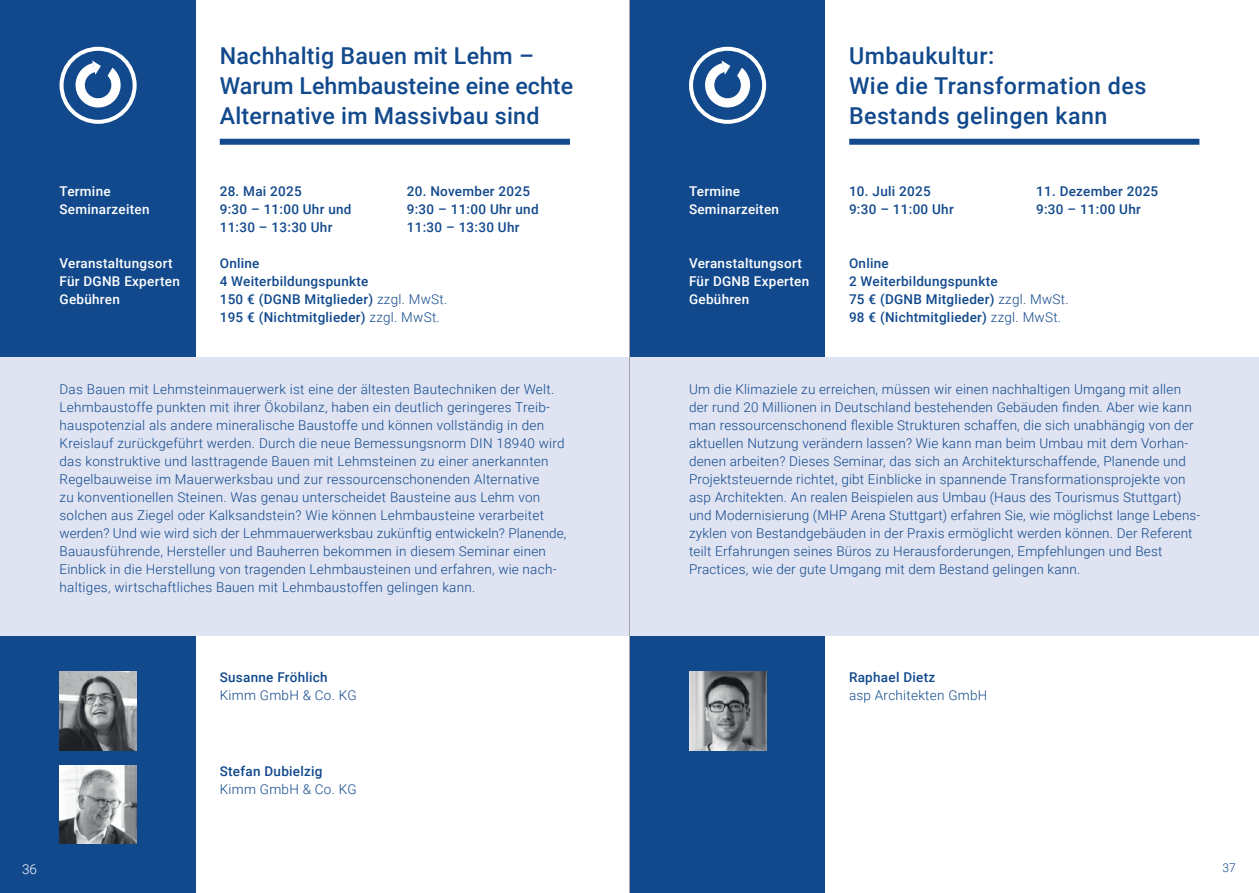
<style>
.page{position:relative;width:1259px;height:893px;background:#fff}
.page>*{position:absolute;margin:0;border:0;box-sizing:border-box;transform-origin:0 0}
.t1{font:500 23.25px/30px "Roboto";letter-spacing:.01em;color:#11498c}
.t2{font:300 13.5px/18px "Roboto";letter-spacing:.015em;color:#11498c}
.t3{font:500 13.5px/18px "Roboto";letter-spacing:.02em;color:#11498c}
.t4{font:500 13.5px/18px "Roboto";letter-spacing:.02em;color:#fff}
.t5{font:300 13.5px "Roboto";color:#fff}
.t6{font:300 12px "Roboto";color:#11498c}
.s1{font-weight:300}
</style>
<div class="page">
<div style="left:0;top:0;width:196px;height:893px;background:#11498c"></div>
<div style="left:629px;top:0;width:196px;height:893px;background:#11498c"></div>
<div style="left:0;top:358px;width:1259px;height:278px;background:#dfe3f2"></div>
<div style="left:220px;top:139px;width:350px;height:6px;background:#11498c"></div>
<div style="left:849px;top:139px;width:350px;height:6px;background:#11498c"></div>
<svg style="left:62px;top:49px;width:73px;height:73px"></svg>
<div style="left:60px;top:47px;width:77px;height:77px;border:4px solid #fff;border-radius:50%"></div>
<svg style="left:69px;top:56px;width:58px;height:58px"></svg>
<svg style="left:691px;top:49px;width:73px;height:73px"></svg>
<div style="left:689px;top:47px;width:77px;height:77px;border:4px solid #fff;border-radius:50%"></div>
<svg style="left:698px;top:56px;width:58px;height:58px"></svg>
<img style="left:689px;top:672px;width:77px;height:79px">
<img style="left:60px;top:765px;width:77px;height:79px">
<img style="left:60px;top:672px;width:77px;height:79px">
<hr style="left:629px;top:0;width:1px;height:893px;background:#a2a6a8">
<p class="t4" style="left:60px;top:181px;width:91px">Termine<br>Seminarzeiten</p>
<p class="t4" style="left:60px;top:253px;width:122px">Veranstaltungsort<br>Für DGNB Experten<br>Gebühren</p>
<h1 class="t1" style="left:220px;top:40px;width:355px">Nachhaltig Bauen mit Lehm –<br>Warum Lehmbausteine eine echte<br>Alternative im Massivbau sind</h1>
<h1 class="t1" style="left:849px;top:40px;width:299px">Umbaukultur:<br>Wie die Transformation des<br>Bestands gelingen kann</h1>
<p class="t3" style="left:407px;top:181px;width:133px">20. November 2025<br>9:30 – 11:00 Uhr und<br>11:30 – 13:30 Uhr</p>
<p class="t3" style="left:1036px;top:181px;width:124px">11. Dezember 2025<br>9:30 – 11:00 Uhr</p>
<p class="t3" style="left:849px;top:181px;width:106px">10. Juli 2025<br>9:30 – 11:00 Uhr</p>
<p class="t3" style="left:220px;top:181px;width:133px">28. Mai 2025<br>9:30 – 11:00 Uhr und<br>11:30 – 13:30 Uhr</p>
<p class="t3" style="left:220px;top:253px;width:229px">Online<br>4 Weiterbildungspunkte<br>150 € (DGNB Mitglieder) <span class="s1">zzgl. MwSt.<br></span>195 € (Nichtmitglieder) <span class="s1">zzgl. MwSt.</span></p>
<p class="t4" style="left:689px;top:181px;width:91px">Termine<br>Seminarzeiten</p>
<p class="t4" style="left:689px;top:253px;width:122px">Veranstaltungsort<br>Für DGNB Experten<br>Gebühren</p>
<p class="t3" style="left:849px;top:253px;width:221px">Online<br>2 Weiterbildungspunkte<br>75 € (DGNB Mitglieder) <span class="s1">zzgl. MwSt.<br></span>98 € (Nichtmitglieder) <span class="s1">zzgl. MwSt.</span></p>
<p class="t2" style="left:60px;top:380px;width:508px">Das Bauen mit Lehmsteinmauerwerk ist eine der ältesten Bautechniken der Welt.<br>Lehmbaustoffe punkten mit ihrer Ökobilanz, haben ein deutlich geringeres Treib&shy;hauspotenzial als andere mineralische Baustoffe und können vollständig in den Kreislauf zurückgeführt werden. Durch die neue Bemessungsnorm DIN 18940 wird das konstruktive und lasttragende Bauen mit Lehmsteinen zu einer anerkannten Regelbauweise im Mauerwerksbau und zur ressourcenschonenden Alternative<br>zu konventionellen Steinen. Was genau unterscheidet Bausteine aus Lehm von solchen aus Ziegel oder Kalksandstein? Wie können Lehmbausteine verarbeitet werden? Und wie wird sich der Lehmmauerwerksbau zukünftig entwickeln? Planende, Bauausführende, Hersteller und Bauherren bekommen in diesem Seminar einen Einblick in die Herstellung von tragenden Lehmbausteinen und erfahren, wie nach&shy;haltiges, wirtschaftliches Bauen mit Lehmbaustoffen gelingen kann.</p>
<p class="t3" style="left:220px;top:668px;width:109px">Susanne Fröhlich</p>
<p class="t2" style="left:220px;top:686px;width:138px">Kimm GmbH &amp; Co. KG</p>
<p class="t3" style="left:220px;top:761px;width:104px">Stefan Dubielzig</p>
<p class="t2" style="left:220px;top:779px;width:138px">Kimm GmbH &amp; Co. KG</p>
<p class="t2" style="left:689px;top:380px;width:513px">Um die Klimaziele zu erreichen, müssen wir einen nachhaltigen Umgang mit allen der rund 20 Millionen in Deutschland bestehenden Gebäuden finden. Aber wie kann man ressourcenschonend flexible Strukturen schaffen, die sich unabhängig von der aktuellen Nutzung verändern lassen? Wie kann man beim Umbau mit dem Vorhan&shy;denen arbeiten? Dieses Seminar, das sich an Architekturschaffende, Planende und Projektsteuernde richtet, gibt Einblicke in spannende Transformationsprojekte von asp Architekten. An realen Beispielen aus Umbau (Haus des Tourismus Stuttgart) und Modernisierung (MHP Arena Stuttgart) erfahren Sie, wie möglichst lange Lebens&shy;zyklen von Bestandgebäuden in der Praxis ermöglicht werden können. Der Referent teilt Erfahrungen seines Büros zu Herausforderungen, Empfehlungen und Best Practices, wie der gute Umgang mit dem Bestand gelingen kann.</p>
<p class="t3" style="left:849px;top:668px;width:88px">Raphael Dietz</p>
<p class="t2" style="left:849px;top:686px;width:140px">asp Architekten GmbH</p>
<p class="t5" style="left:22px;top:859px;width:16px">36</p>
<p class="t6" style="left:1222px;top:860px;width:15px">37</p>
</div>
